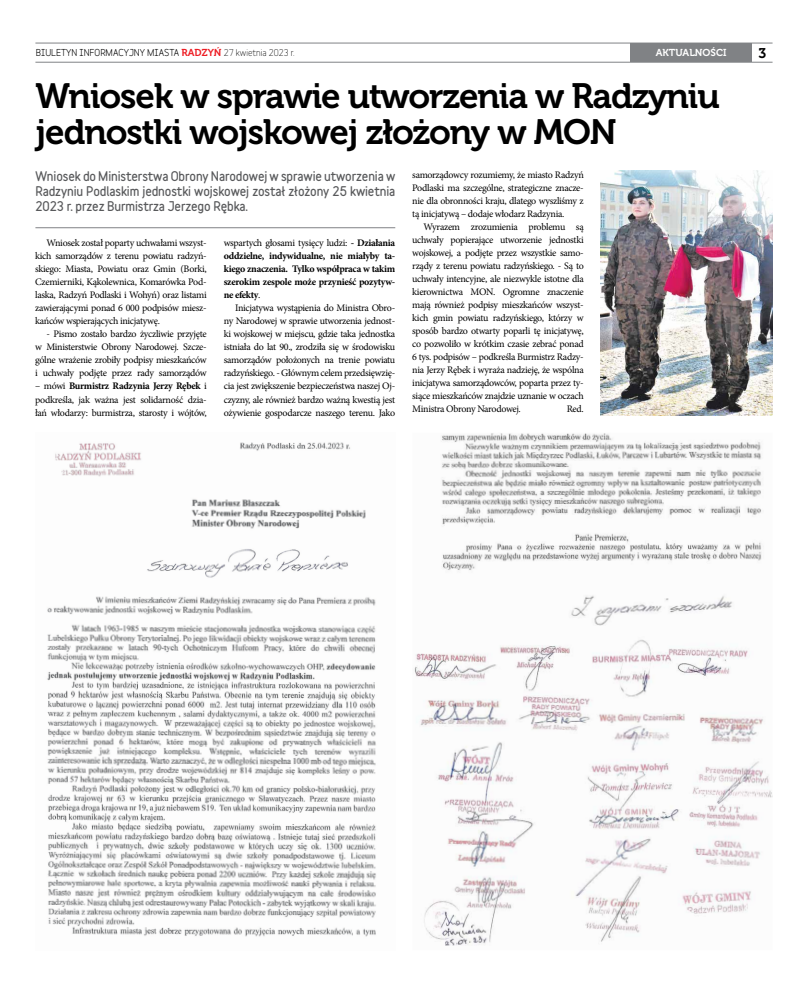
<style>
.page{position:relative;width:808px;height:993px;background:#fff}
.page>*{position:absolute;margin:0;border:0;box-sizing:border-box;transform-origin:0 0}
.t1{font:35px/36px "Museo 700";letter-spacing:-.03em;color:#000}
.t2{font:14px "Museo 700";color:#000}
.t3{font:900 12px/15px "Variable";letter-spacing:-.01em;color:#58595b;text-align:justify}
.t4{font:10px/13px "Minion Pro";letter-spacing:-.03em;color:#000;text-align:justify}
.t5{font:700 10px/13px "Minion Pro";letter-spacing:-.03em;color:#000;text-align:justify}
.t6{font:10px "Museo 700";color:#fff}
.t7{font:700 9px "Variable";color:#000}
.s1{font-family:"Museo 700";font-weight:400;font-size:10px;color:#ed1d24}
.s2{font-weight:400}
.s3{font-weight:700}
</style>
<div class="page">
<hr style="left:35px;top:43px;width:737px;height:1px;background:#808285">
<hr style="left:35px;top:62px;width:737px;height:1px;background:#808285">
<div style="left:631px;top:43px;width:121px;height:19px;background:#808285"></div>
<hr style="left:35px;top:227px;width:360px;height:1px;background:#808285">
<img style="left:47px;top:442px;width:329px;height:495px">
<img style="left:414px;top:433px;width:358px;height:513px">
<img style="left:601px;top:171px;width:171px;height:244px">
<p class="t6" style="left:656px;top:47px;width:72px">AKTUALNOŚCI</p>
<h1 class="t1" style="left:36px;top:78px;width:686px">Wniosek w sprawie utworzenia w Radzyniu jednostki wojskowej złożony w MON</h1>
<p class="t7" style="left:36px;top:45px;width:260px">BIULETYN INFORMACYJNY MIASTA <span class="s1">RADZYŃ</span> <span class="s2">27 kwietnia 2023 r.</span></p>
<h2 class="t2" style="left:758px;top:45px;width:9px">3</h2>
<p class="t3" style="left:35px;top:169px;width:361px">Wniosek do Ministerstwa Obrony Narodowej w sprawie utworzenia w Radzyniu Podlaskim jednostki wojskowej został złożony 25 kwietnia 2023 r. przez Burmistrza Jerzego Rębka.</p>
<p class="t4" style="left:35px;top:237px;width:173px;text-indent:11px">Wniosek został poparty uchwałami wszyst&shy;kich samorządów z terenu powiatu radzyń&shy;skiego: Miasta, Powiatu oraz Gmin (Borki, Czemierniki, Kąkolewnica, Komarówka Pod&shy;laska, Radzyń Podlaski i Wohyń) oraz listami zawierającymi ponad 6 000 podpisów miesz&shy;kańców wspierających inicjatywę.</p>
<p class="t4" style="left:35px;top:328px;width:173px;text-indent:11px">- Pismo zostało bardzo życzliwie przyjęte w Ministerstwie Obrony Narodowej. Szcze&shy;gólne wrażenie zrobiły podpisy mieszkańców i uchwały podjęte przez rady samorządów</p>
<p class="t4" style="left:35px;top:380px;width:173px">– mówi <span class="s3">Burmistrz Radzynia Jerzy Rębek</span> i podkreśla, jak ważna jest solidarność dzia&shy;łań włodarzy: burmistrza, starosty i wójtów,</p>
<p class="t5" style="left:224px;top:236px;width:173px"><span class="s2">wspartych głosami tysięcy ludzi:</span> - Działania oddzielne, indywidualne, nie miałyby ta&shy;kiego znaczenia. Tylko współpraca w takim szerokim zespole może przynieść pozytyw&shy;ne efekty<span class="s2">.</span></p>
<p class="t4" style="left:224px;top:302px;width:173px;text-indent:11px">Inicjatywa wystąpienia do Ministra Obro&shy;ny Narodowej w sprawie utworzenia jednost&shy;ki wojskowej w miejscu, gdzie taka jednostka istniała do lat 90., zrodziła się w środowisku samorządów położonych na trenie powiatu radzyńskiego. - Głównym celem przedsięwzię&shy;cia jest zwiększenie bezpieczeństwa naszej Oj&shy;czyzny, ale również bardzo ważną kwestią jest ożywienie gospodarcze naszego terenu. Jako</p>
<p class="t4" style="left:412px;top:168px;width:173px">samorządowcy rozumiemy, że miasto Radzyń Podlaski ma szczególne, strategiczne znacze&shy;nie dla obronności kraju, dlatego wyszliśmy z tą inicjatywą – dodaje włodarz Radzynia.</p>
<p class="t4" style="left:412px;top:220px;width:173px;text-indent:11px">Wyrazem zrozumienia problemu są uchwały popierające utworzenie jednostki wojskowej, a podjęte przez wszystkie samo&shy;rządy z terenu powiatu radzyńskiego. - Są to uchwały intencyjne, ale niezwykle istotne dla kierownictwa MON. Ogromne znaczenie mają również podpisy mieszkańców wszyst&shy;kich gmin powiatu radzyńskiego, którzy w sposób bardzo otwarty poparli tę inicjatywę, co pozwoliło w krótkim czasie zebrać ponad 6 tys. podpisów – podkreśla Burmistrz Radzy&shy;nia Jerzy Rębek i wyraża nadzieję, że wspólna inicjatywa samorządowców, poparta przez ty&shy;siące mieszkańców znajdzie uznanie w oczach Ministra Obrony Narodowej.</p>
<p class="t4" style="left:567px;top:402px;width:19px">Red.</p>
</div>
